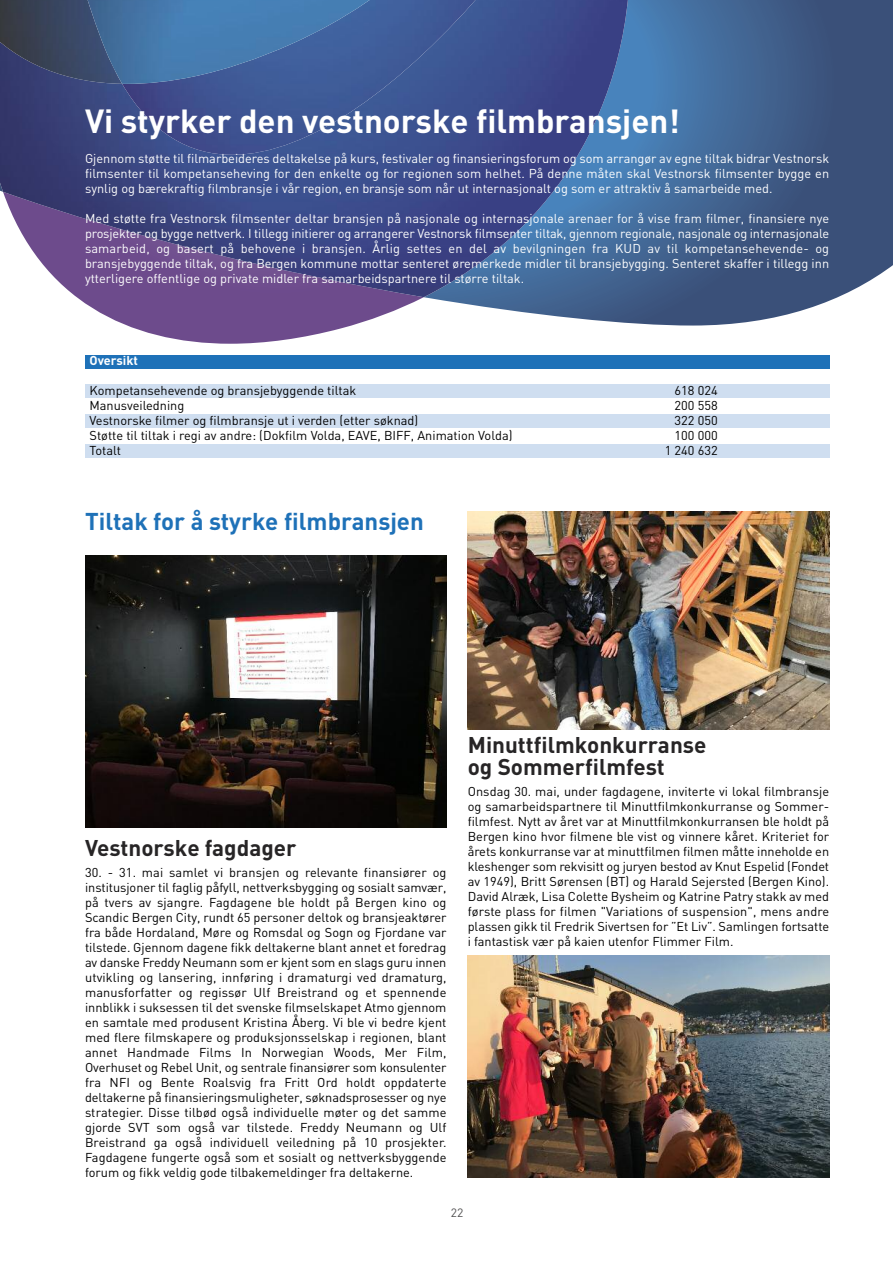
<style>
.page{position:relative;width:893px;height:1263px;background:#fff}
.page>*{position:absolute;margin:0;border:0;box-sizing:border-box;transform-origin:0 0}
.t1{font:700 33px "DIN";color:#fff}
.t2{font:700 24px "DIN";color:#1e71b8}
.t3{font:700 22.5px/22.5px "DIN";color:#272526}
.t4{font:12.75px/15px "DIN";color:#000;text-align:justify}
.t5{font:12.75px/15px "DIN";color:#fff;text-align:justify}
.t6{font:700 12.75px "DIN";color:#fff}
.t7{font:12px "DIN";color:#525152}
</style>
<div class="page">
<div style="left:85px;top:444px;width:744px;height:13px;background:#cfdef0"></div>
<div style="left:85px;top:384px;width:744px;height:14px;background:#cfdef0"></div>
<div style="left:85px;top:414px;width:744px;height:14px;background:#cfdef0"></div>
<div style="left:85px;top:355px;width:744px;height:13px;background:#1e71b8"></div>
<svg style="left:128px;top:326px;width:222px;height:18px"></svg>
<svg style="left:76px;top:0;width:817px;height:326px;background:#526a94"></svg>
<img style="left:0;top:0;width:629px;height:297px">
<img style="left:0;top:0;width:86px;height:84px">
<img style="left:122px;top:0;width:354px;height:155px">
<div style="left:54px;top:0;width:32px;height:63px;background:#3a4865"></div>
<img style="left:86px;top:0;width:285px;height:84px">
<img style="left:85px;top:555px;width:361px;height:272px">
<img style="left:468px;top:956px;width:361px;height:222px">
<img style="left:468px;top:511px;width:361px;height:218px">
<h1 class="t1" style="left:85px;top:102px;width:596px">Vi styrker den vestnorske filmbransjen!</h1>
<p class="t5" style="left:85px;top:151px;width:746px">Gjennom støtte til filmarbeideres deltakelse på kurs, festivaler og finansieringsforum og som arrangør av egne tiltak bidrar Vestnorsk filmsenter til kompetanseheving for den enkelte og for regionen som helhet. På denne måten skal Vestnorsk filmsenter bygge en synlig og bærekraftig filmbransje i vår region, en bransje som når ut internasjonalt og som er attraktiv å samarbeide med.</p>
<p class="t5" style="left:85px;top:211px;width:746px">Med støtte fra Vestnorsk filmsenter deltar bransjen på nasjonale og internasjonale arenaer for å vise fram filmer, finansiere nye prosjekter og bygge nettverk. I tillegg initierer og arrangerer Vestnorsk filmsenter tiltak, gjennom regionale, nasjonale og internasjonale samarbeid, og basert på behovene i bransjen. Årlig settes en del av bevilgningen fra KUD av til kompetansehevende- og bransjebyggende tiltak, og fra Bergen kommune mottar senteret øremerkede midler til bransjebygging. Senteret skaffer i tillegg inn ytterligere offentlige og private midler fra samarbeidspartnere til større tiltak.</p>
<p class="t6" style="left:90px;top:354px;width:50px">Oversikt</p>
<p class="t4" style="left:90px;top:383px;width:268px">Kompetansehevende og bransjebyggende tiltak</p>
<p class="t4" style="left:675px;top:383px;width:45px">618 024</p>
<p class="t4" style="left:90px;top:398px;width:96px">Manusveiledning</p>
<p class="t4" style="left:675px;top:398px;width:45px">200 558</p>
<p class="t4" style="left:90px;top:413px;width:330px">Vestnorske filmer og filmbransje ut i verden (etter søknad)</p>
<p class="t4" style="left:675px;top:413px;width:45px">322 050</p>
<p class="t4" style="left:90px;top:428px;width:425px">Støtte til tiltak i regi av andre: (Dokfilm Volda, EAVE, BIFF, Animation Volda)</p>
<p class="t4" style="left:675px;top:428px;width:45px">100 000</p>
<p class="t4" style="left:90px;top:443px;width:33px">Totalt</p>
<p class="t4" style="left:665px;top:443px;width:54px">1 240 632</p>
<h2 class="t2" style="left:85px;top:508px;width:340px">Tiltak for å styrke filmbransjen</h2>
<h3 class="t3" style="left:85px;top:837px;width:213px">Vestnorske fagdager</h3>
<p class="t4" style="left:85px;top:865px;width:363px">30. - 31. mai samlet vi bransjen og relevante finansiører og institusjoner til faglig påfyll, nettverksbygging og sosialt samvær, på tvers av sjangre. Fagdagene ble holdt på Bergen kino og Scandic Bergen City, rundt 65 personer deltok og bransjeaktører fra både Hordaland, Møre og Romsdal og Sogn og Fjordane var tilstede. Gjennom dagene fikk deltakerne blant annet et foredrag av danske Freddy Neumann som er kjent som en slags guru innen utvikling og lansering, innføring i dramaturgi ved dramaturg, manusforfatter og regissør Ulf Breistrand og et spennende innblikk i suksessen til det svenske filmselskapet Atmo gjennom en samtale med produsent Kristina Åberg. Vi ble vi bedre kjent med flere filmskapere og produksjonsselskap i regionen, blant annet Handmade Films In Norwegian Woods, Mer Film, Overhuset og Rebel Unit, og sentrale finansiører som konsulenter fra NFI og Bente Roalsvig fra Fritt Ord holdt oppdaterte deltakerne på finansieringsmuligheter, søknadsprosesser og nye strategier. Disse tilbød også individuelle møter og det samme gjorde SVT som også var tilstede. Freddy Neumann og Ulf Breistrand ga også individuell veiledning på 10 prosjekter.<br>Fagdagene fungerte også som et sosialt og nettverksbyggende forum og fikk veldig gode tilbakemeldinger fra deltakerne.</p>
<h3 class="t3" style="left:468px;top:734px;width:240px">Minuttfilmkonkurranse og Sommerfilmfest</h3>
<p class="t4" style="left:468px;top:784px;width:363px">Onsdag 30. mai, under fagdagene, inviterte vi lokal filmbransje og samarbeidspartnere til Minuttfilmkonkurranse og Sommer&shy;filmfest. Nytt av året var at Minuttfilmkonkurransen ble holdt på Bergen kino hvor filmene ble vist og vinnere kåret. Kriteriet for årets konkurranse var at minuttfilmen filmen måtte inneholde en kleshenger som rekvisitt og juryen bestod av Knut Espelid (Fondet av 1949), Britt Sørensen (BT) og Harald Sejersted (Bergen Kino).<br>David Alræk, Lisa Colette Bysheim og Katrine Patry stakk av med første plass for filmen "Variations of suspension", mens andre plassen gikk til Fredrik Sivertsen for ”Et Liv”. Samlingen fortsatte i fantastisk vær på kaien utenfor Flimmer Film.</p>
<p class="t7" style="left:451px;top:1206px;width:14px">22</p>
</div>
